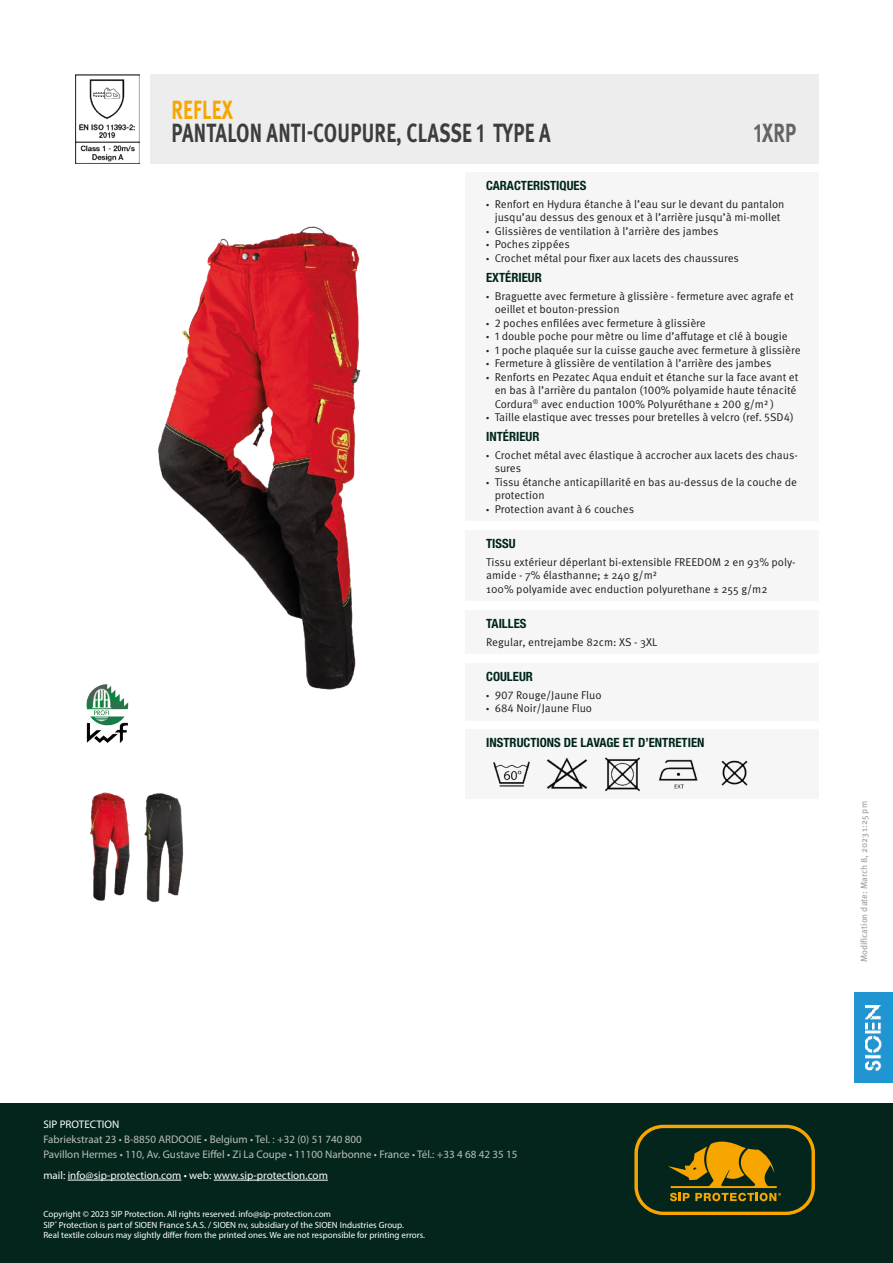
<style>
.page{position:relative;width:893px;height:1263px;background:#fff}
.page>*{position:absolute;margin:0;border:0;box-sizing:border-box;transform-origin:0 0}
.t1{font:700 26.25px "Meta Pro";letter-spacing:.01em;color:#3d3d3c;scale:.74 1}
.t2{font:700 26.25px "Meta Pro";letter-spacing:.01em;color:#f7a600;scale:.74 1}
.t3{font:700 26.25px "Meta Pro";color:#646463;scale:.74 1}
.t4{font:700 condensed 12.75px "Helvetica Neue LT Std";color:#00261d}
.t5{font:11.25px/13.5px "Meta Pro";color:#1d1d1b}
.t6{font:11.1px/15px "Myriad Pro";color:#bbbfb8}
.t7{font:11.1px "Myriad Pro";color:#fff}
.t8{font:9px/10.5px "Myriad Pro";color:#fff}
.t9{font:9px "Meta Pro";color:#9d9d9d}
.s1{font-family:"Myriad Pro"}
</style>
<div class="page">
<div style="left:0;top:1103px;width:893px;height:160px;background:#03251c"></div>
<svg style="left:634px;top:1125px;width:181px;height:90px"></svg>
<hr style="left:68px;top:1180px;width:113px;height:1px;background:#fff">
<hr style="left:214px;top:1180px;width:114px;height:1px;background:#fff">
<div style="left:854px;top:992px;width:39px;height:90px;background:#149cd8"></div>
<img style="left:854px;top:992px;width:36px;height:90px">
<div style="left:150px;top:74px;width:669px;height:90px;background:#ededed"></div>
<div style="left:465px;top:173px;width:354px;height:348px;background:#f6f6f6"></div>
<div style="left:465px;top:530px;width:354px;height:71px;background:#f6f6f6"></div>
<div style="left:465px;top:610px;width:354px;height:44px;background:#f6f6f6"></div>
<div style="left:465px;top:663px;width:354px;height:57px;background:#f6f6f6"></div>
<div style="left:465px;top:729px;width:354px;height:70px;background:#f6f6f6"></div>
<img style="left:493px;top:761px;width:37px;height:26px">
<img style="left:547px;top:757px;width:41px;height:32px">
<img style="left:605px;top:757px;width:35px;height:34px">
<img style="left:658px;top:759px;width:40px;height:30px">
<img style="left:721px;top:760px;width:27px;height:26px">
<svg style="left:86px;top:691px;width:37px;height:52px"></svg>
<img style="left:90px;top:792px;width:28px;height:109px">
<img style="left:118px;top:793px;width:66px;height:110px">
<img style="left:75px;top:74px;width:65px;height:90px">
<img style="left:92px;top:226px;width:269px;height:508px">
<h1 class="t2" style="left:171px;top:93px;width:85px">REFLEX</h1>
<h1 class="t1" style="left:171px;top:117px;width:514px">PANTALON ANTI-COUPURE, CLASSE 1 TYPE A</h1>
<h1 class="t3" style="left:754px;top:117px;width:59px">1XRP</h1>
<p class="t4" style="left:486px;top:178px;width:102px">CARACTERISTIQUES</p>
<p class="t5" style="left:486px;top:198px;width:300px;text-align:center"><span class="s1">•</span> Renfort en Hydura étanche à l’eau sur le devant du pantalon jusqu’au dessus des genoux et à l’arrière jusqu’à mi-mollet</p>
<p class="t5" style="left:486px;top:225px;width:234px"><span class="s1">•</span> Glissières de ventilation à l’arrière des jambes</p>
<p class="t5" style="left:486px;top:238px;width:85px"><span class="s1">•</span> Poches zippées</p>
<p class="t5" style="left:486px;top:252px;width:254px"><span class="s1">•</span> Crochet métal pour fixer aux lacets des chaussures</p>
<p class="t4" style="left:486px;top:270px;width:57px">EXTÉRIEUR</p>
<p class="t5" style="left:495px;top:289px;width:301px;text-indent:-9px"><span class="s1">•</span> Braguette avec fermeture à glissière - fermeture avec agrafe et oeillet et bouton-pression</p>
<p class="t5" style="left:486px;top:316px;width:221px"><span class="s1">•</span> 2 poches enfilées avec fermeture à glissière</p>
<p class="t5" style="left:486px;top:330px;width:303px"><span class="s1">•</span> 1 double poche pour mètre ou lime d’affutage et clé à bougie</p>
<p class="t5" style="left:486px;top:343px;width:316px"><span class="s1">•</span> 1 poche plaquée sur la cuisse gauche avec fermeture à glissière</p>
<p class="t5" style="left:486px;top:357px;width:287px"><span class="s1">•</span> Fermeture à glissière de ventilation à l’arrière des jambes</p>
<p class="t5" style="left:495px;top:370px;width:305px;text-indent:-9px"><span class="s1">•</span> Renforts en Pezatec Aqua enduit et étanche sur la face avant et en bas à l’arrière du pantalon (100% polyamide haute ténacité<br>Cordura<sup>®</sup> avec enduction 100% Polyuréthane ± 200 g/m² )</p>
<p class="t5" style="left:486px;top:411px;width:309px"><span class="s1">•</span> Taille elastique avec tresses pour bretelles à velcro (ref. 5SD4)</p>
<p class="t4" style="left:486px;top:429px;width:55px">INTÉRIEUR</p>
<p class="t5" style="left:495px;top:448px;width:305px;text-indent:-9px"><span class="s1">•</span> Crochet métal avec élastique à accrocher aux lacets des chaus&shy;sures</p>
<p class="t5" style="left:495px;top:475px;width:304px;text-indent:-9px"><span class="s1">•</span> Tissu étanche anticapillarité en bas au-dessus de la couche de protection</p>
<p class="t5" style="left:486px;top:502px;width:149px"><span class="s1">•</span> Protection avant à 6 couches</p>
<p class="t4" style="left:486px;top:536px;width:31px">TISSU</p>
<p class="t5" style="left:486px;top:555px;width:311px">Tissu extérieur déperlant bi-extensible FREEDOM 2 en 93% poly&shy;amide - 7% élasthanne; ± 240 g/m²<br>100% polyamide avec enduction polyurethane ± 255 g/m2</p>
<p class="t4" style="left:486px;top:615px;width:42px">TAILLES</p>
<p class="t5" style="left:486px;top:635px;width:173px">Regular, entrejambe 82cm: XS - 3XL</p>
<p class="t4" style="left:486px;top:668px;width:48px">COULEUR</p>
<p class="t5" style="left:486px;top:688px;width:117px"><span class="s1">•</span> 907 Rouge/Jaune Fluo</p>
<p class="t5" style="left:486px;top:702px;width:107px"><span class="s1">•</span> 684 Noir/Jaune Fluo</p>
<p class="t4" style="left:486px;top:735px;width:220px">INSTRUCTIONS DE LAVAGE ET D’ENTRETIEN</p>
<p class="t9" style="left:858px;top:962px;width:163px;rotate:-90deg">Modification date: March 8, 2023 1:25 pm</p>
<p class="t7" style="left:43px;top:1117px;width:78px">SIP PROTECTION</p>
<p class="t6" style="left:43px;top:1131px;width:475px">Fabriekstraat 23 • B-8850 ARDOOIE • Belgium • Tel. : +32 (0) 51 740 800<br>Pavillon Hermes • 110, Av. Gustave Eiffel • Zi La Coupe • 11100 Narbonne • France • Tél.: +33 4 68 42 35 15</p>
<p class="t7" style="left:43px;top:1168px;width:286px">mail: info@sip-protection.com • web: www.sip-protection.com</p>
<p class="t8" style="left:43px;top:1209px;width:383px">Copyright © 2023 SIP Protection. All rights reserved. info@sip-protection.com<br>SIP<sup>®</sup> Protection is part of SIOEN France S.A.S. / SIOEN nv, subsidiary of the SIOEN Industries Group.<br>Real textile colours may slightly differ from the printed ones. We are not responsible for printing errors.</p>
</div>
